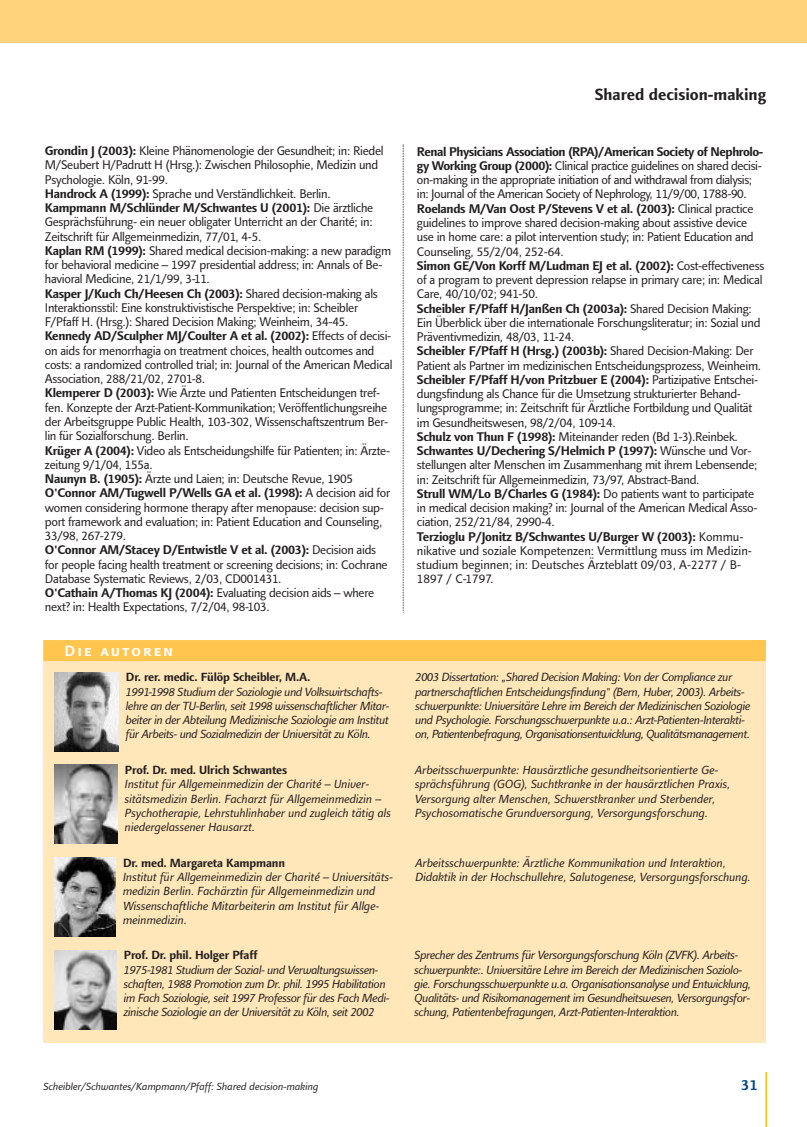
<style>
.page{position:relative;width:807px;height:1127px;background:#fff}
.page>*{position:absolute;margin:0;border:0;box-sizing:border-box;transform-origin:0 0}
.t1{font:700 16.5px "Linotype Finnegan";color:#231f1f}
.t2{font:700 15px "Linotype Finnegan SC";letter-spacing:.165em;color:#fff}
.t3{font:700 15px "Linotype Finnegan";color:#004a88}
.t4{font:12.75px/14.2px "Linotype Finnegan";letter-spacing:-.02em;color:#231f1f}
.t5{font:italic 12px/14.2px "Linotype Finnegan";letter-spacing:-.025em;color:#231f1f}
.t6{font:italic 12px/14.2px "Linotype Finnegan";color:#231f1f}
.t7{font:700 12px "Linotype Finnegan";letter-spacing:-.01em;color:#231f1f}
.t8{font:italic 10.5px "Linotype Finnegan";color:#231f1f}
.s1{font-weight:700}
</style>
<div class="page">
<div style="left:0;top:0;width:807px;height:42px;background:#ffd27c"></div>
<hr style="left:765px;top:1072px;width:2px;height:54px;background:#fdb812">
<svg style="left:403px;top:145px;width:1px;height:468px"></svg>
<div style="left:43px;top:640px;width:723px;height:402px;background:#ffe7b9"></div>
<div style="left:43px;top:640px;width:723px;height:21px;background:#ffc54e"></div>
<img style="left:55px;top:672px;width:63px;height:79px">
<img style="left:55px;top:765px;width:62px;height:78px">
<img style="left:55px;top:857px;width:61px;height:79px">
<img style="left:55px;top:950px;width:61px;height:79px">
<p class="t1" style="left:595px;top:88px;width:173px">Shared decision-making</p>
<p class="t4" style="left:45px;top:145px;width:349px"><span class="s1">Grondin J (2003):</span> Kleine Phänomenologie der Gesundheit; in: Riedel M/Seubert H/Padrutt H (Hrsg.): Zwischen Philosophie, Medizin und Psychologie. Köln, 91-99.<br><span class="s1">Handrock A (1999):</span> Sprache und Verständlichkeit. Berlin.<br><span class="s1">Kampmann M/Schlünder M/Schwantes U (2001):</span> Die ärztliche Gesprächsführung- ein neuer obligater Unterricht an der Charité; in:<br>Zeitschrift für Allgemeinmedizin, 77/01, 4-5.<br><span class="s1">Kaplan RM (1999):</span> Shared medical decision-making: a new paradigm for behavioral medicine – 1997 presidential address; in: Annals of Be&shy;havioral Medicine, 21/1/99, 3-11.<br><span class="s1">Kasper J/Kuch Ch/Heesen Ch (2003):</span> Shared decision-making als Interaktionsstil: Eine konstruktivistische Perspektive; in: Scheibler F/Pfaff H. (Hrsg.): Shared Decision Making; Weinheim, 34-45.<br><span class="s1">Kennedy AD/Sculpher MJ/Coulter A et al. (2002):</span> Effects of decisi&shy;on aids for menorrhagia on treatment choices, health outcomes and costs: a randomized controlled trial; in: Journal of the American Medical Association, 288/21/02, 2701-8.<br><span class="s1">Klemperer D (2003):</span> Wie Ärzte und Patienten Entscheidungen tref&shy;fen. Konzepte der Arzt-Patient-Kommunikation; Veröffentlichungsreihe der Arbeitsgruppe Public Health, 103-302, Wissenschaftszentrum Ber&shy;lin für Sozialforschung. Berlin.<br><span class="s1">Krüger A (2004):</span> Video als Entscheidungshilfe für Patienten; in: Ärzte&shy;zeitung 9/1/04, 155a.<br><span class="s1">Naunyn B. (1905):</span> Ärzte und Laien; in: Deutsche Revue, 1905<br><span class="s1">O'Connor AM/Tugwell P/Wells GA et al. (1998):</span> A decision aid for women considering hormone therapy after menopause: decision sup&shy;port framework and evaluation; in: Patient Education and Counseling, 33/98, 267-279.<br><span class="s1">O'Connor AM/Stacey D/Entwistle V et al. (2003):</span> Decision aids for people facing health treatment or screening decisions; in: Cochrane Database Systematic Reviews, 2/03, CD001431.<br><span class="s1">O'Cathain A/Thomas KJ (2004):</span> Evaluating decision aids – where next? in: Health Expectations, 7/2/04, 98-103.</p>
<p class="t4" style="left:417px;top:145px;width:349px"><span class="s1">Renal Physicians Association (RPA)/American Society of Nephrolo&shy;gy Working Group (2000):</span> Clinical practice guidelines on shared decisi&shy;on-making in the appropriate initiation of and withdrawal from dialysis; in: Journal of the American Society of Nephrology, 11/9/00, 1788-90.<br><span class="s1">Roelands M/Van Oost P/Stevens V et al. (2003):</span> Clinical practice guidelines to improve shared decision-making about assistive device use in home care: a pilot intervention study; in: Patient Education and Counseling, 55/2/04, 252-64.<br><span class="s1">Simon GE/Von Korff M/Ludman EJ et al. (2002):</span> Cost-effectiveness of a program to prevent depression relapse in primary care; in: Medical Care, 40/10/02; 941-50.<br><span class="s1">Scheibler F/Pfaff H/Janßen Ch (2003a):</span> Shared Decision Making:<br>Ein Überblick über die internationale Forschungsliteratur; in: Sozial und Präventivmedizin, 48/03, 11-24.<br><span class="s1">Scheibler F/Pfaff H (Hrsg.) (2003b):</span> Shared Decision-Making: Der Patient als Partner im medizinischen Entscheidungsprozess, Weinheim.<br><span class="s1">Scheibler F/Pfaff H/von Pritzbuer E (2004):</span> Partizipative Entschei&shy;dungsfindung als Chance für die Umsetzung strukturierter Behand&shy;lungsprogramme; in: Zeitschrift für Ärztliche Fortbildung und Qualität im Gesundheitswesen, 98/2/04, 109-14.<br><span class="s1">Schulz von Thun F (1998):</span> Miteinander reden (Bd 1-3).Reinbek.<br><span class="s1">Schwantes U/Dechering S/Helmich P (1997):</span> Wünsche und Vor&shy;stellungen alter Menschen im Zusammenhang mit ihrem Lebensende; in: Zeitschrift für Allgemeinmedizin, 73/97, Abstract-Band.<br><span class="s1">Strull WM/Lo B/Charles G (1984):</span> Do patients want to participate in medical decision making? in: Journal of the American Medical Asso&shy;ciation, 252/21/84, 2990-4.<br><span class="s1">Terzioglu P/Jonitz B/Schwantes U/Burger W (2003):</span> Kommu&shy;nikative und soziale Kompetenzen: Vermittlung muss im Medizin&shy;studium beginnen; in: Deutsches Ärzteblatt 09/03, A-2277 / B-1897 / C-1797.</p>
<p class="t2" style="left:65px;top:641px;width:110px">Die autoren</p>
<p class="t7" style="left:126px;top:672px;width:186px">Dr. rer. medic. Fülöp Scheibler, M.A.</p>
<p class="t5" style="left:126px;top:685px;width:265px">1991-1998 Studium der Soziologie und Volkswirtschafts&shy;lehre an der TU-Berlin, seit 1998 wissenschaftlicher Mitar&shy;beiter in der Abteilung Medizinische Soziologie am Institut für Arbeits- und Sozialmedizin der Universität zu Köln.</p>
<p class="t5" style="left:415px;top:671px;width:336px">2003 Dissertation: „Shared Decision Making: Von der Compliance zur partnerschaftlichen Entscheidungsfindung" (Bern, Huber, 2003). Arbeits&shy;schwerpunkte: Universitäre Lehre im Bereich der Medizinischen Soziologie und Psychologie. Forschungsschwerpunkte u.a.: Arzt-Patienten-Interakti&shy;on, Patientenbefragung, Organisationsentwicklung, Qualitätsmanagement.</p>
<p class="t7" style="left:125px;top:765px;width:164px">Prof. Dr. med. Ulrich Schwantes</p>
<p class="t6" style="left:125px;top:778px;width:268px">Institut für Allgemeinmedizin der Charité – Univer&shy;sitätsmedizin Berlin. Facharzt für Allgemeinmedizin – Psychotherapie, Lehrstuhlinhaber und zugleich tätig als niedergelassener Hausarzt.</p>
<p class="t7" style="left:123px;top:858px;width:163px">Dr. med. Margareta Kampmann</p>
<p class="t6" style="left:123px;top:871px;width:271px">Institut für Allgemeinmedizin der Charité – Universitäts&shy;medizin Berlin. Fachärztin für Allgemeinmedizin und Wissenschaftliche Mitarbeiterin am Institut für Allge&shy;meinmedizin.</p>
<p class="t7" style="left:124px;top:951px;width:135px">Prof. Dr. phil. Holger Pfaff</p>
<p class="t5" style="left:124px;top:963px;width:267px">1975-1981 Studium der Sozial- und Verwaltungswissen&shy;schaften, 1988 Promotion zum Dr. phil. 1995 Habilitation im Fach Soziologie, seit 1997 Professor für des Fach Medi&shy;zinische Soziologie an der Universität zu Köln, seit 2002</p>
<p class="t6" style="left:415px;top:764px;width:317px">Arbeitsschwerpunkte: Hausärztliche gesundheitsorientierte Ge&shy;sprächsführung (GOG), Suchtkranke in der hausärztlichen Praxis, Versorgung alter Menschen, Schwerstkranker und Sterbender, Psychosomatische Grundversorgung, Versorgungsforschung.</p>
<p class="t6" style="left:415px;top:856px;width:337px">Arbeitsschwerpunkte: Ärztliche Kommunikation und Interaktion,<br>Didaktik in der Hochschullehre, Salutogenese, Versorgungsforschung.</p>
<p class="t5" style="left:415px;top:949px;width:338px">Sprecher des Zentrums für Versorgungsforschung Köln (ZVFK). Arbeits&shy;schwerpunkte:. Universitäre Lehre im Bereich der Medizinischen Soziolo&shy;gie. Forschungsschwerpunkte u.a. Organisationsanalyse und Entwicklung, Qualitäts- und Risikomanagement im Gesundheitswesen, Versorgungsfor&shy;schung, Patientenbefragungen, Arzt-Patienten-Interaktion.</p>
<p class="t8" style="left:43px;top:1082px;width:277px">Scheibler/Schwantes/Kampmann/Pfaff: Shared decision-making</p>
<p class="t3" style="left:741px;top:1078px;width:18px">31</p>
</div>
